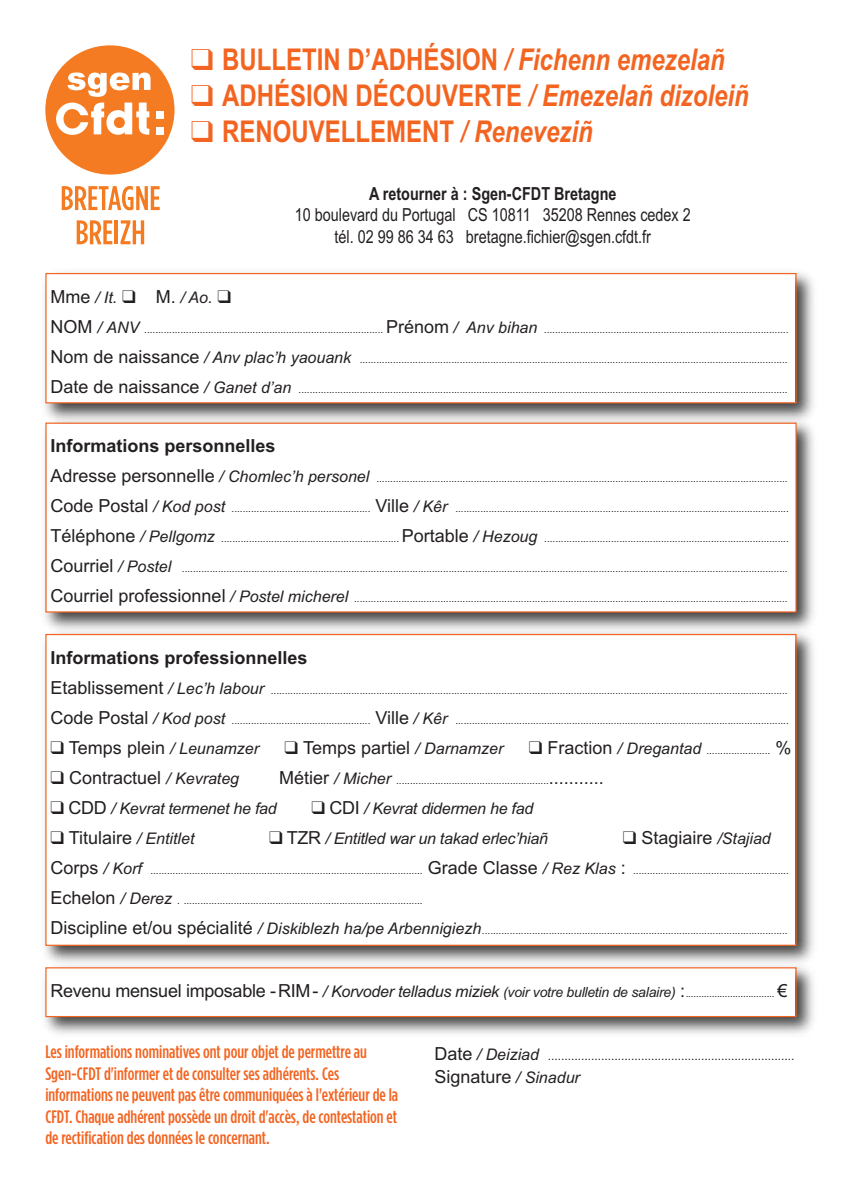
<style>
.page{position:relative;width:842px;height:1191px;background:#fff}
.page>*{position:absolute;margin:0;border:0;box-sizing:border-box;transform-origin:0 0}
.t1{font:700 30px "Arial";color:#f36421;scale:.8 1}
.t2{font:500 18px/21.6px "Gotham Condensed";color:#f36421}
.t3{font:18px "Arial";color:#231f20}
.t4{font:18px/21.6px "Arial";color:#231f20;text-align:center;scale:.8 1}
.t5{font:700 18px "Arial";color:#231f20}
.t6{font:700 18px "Arial";color:#231f20;scale:.8 1}
.t7{font:italic 16px "Arial";letter-spacing:-.015em;color:#231f20}
.t8{font:12px "Arial";color:#231f20}
.t9{font:10px "Arial";color:#231f20}
.t10{font:italic 10px "Arial";color:#231f20}
.s1{font-style:italic}
.s2{font-style:normal;font-size:18px}
.s3{font-size:16px}
.s4{font-style:normal}
.s5{font-size:18px}
.s6{font-style:italic;font-size:16px}
.s7{font-style:italic;font-size:14px}
</style>
<div class="page">
<div style="left:45px;top:45px;width:129px;height:130px;background:#f47b21;border-radius:50%"></div>
<div style="left:156px;top:111px;width:8px;height:8px;background:#fff"></div>
<div style="left:156px;top:127px;width:8px;height:7px;background:#fff"></div>
<svg style="left:56px;top:103px;width:93px;height:32px"></svg>
<svg style="left:67px;top:72px;width:84px;height:25px"></svg>
<svg style="left:62px;top:186px;width:98px;height:24px"></svg>
<svg style="left:77px;top:220px;width:35px;height:24px"></svg>
<hr style="left:115px;top:220px;width:3px;height:24px;background:#f47b21">
<svg style="left:120px;top:220px;width:24px;height:24px"></svg>
<img style="left:44px;top:272px;width:770px;height:141px">
<div style="left:47px;top:274px;width:748px;height:128px;background:#fff"></div>
<div style="left:45px;top:273px;width:752px;height:130px;border:1px solid #f36421"></div>
<img style="left:44px;top:638px;width:770px;height:320px">
<div style="left:47px;top:635px;width:748px;height:309px;background:#fff"></div>
<img style="left:44px;top:413px;width:770px;height:225px">
<div style="left:47px;top:424px;width:748px;height:187px;background:#fff"></div>
<div style="left:45px;top:422px;width:752px;height:190px;border:1px solid #f36421"></div>
<img style="left:44px;top:958px;width:770px;height:76px">
<div style="left:47px;top:968px;width:748px;height:48px;background:#fff"></div>
<div style="left:45px;top:967px;width:752px;height:50px;border:1px solid #f36421"></div>
<h1 class="t1" style="left:191px;top:42px;width:669px">❑ BULLETIN D’ADHÉSION <span class="s1">/ Fichenn emezelañ</span></h1>
<h1 class="t1" style="left:191px;top:78px;width:699px">❑ ADHÉSION DÉCOUVERTE <span class="s1">/ Emezelañ dizoleiñ</span></h1>
<h1 class="t1" style="left:191px;top:114px;width:504px">❑ RENOUVELLEMENT <span class="s1">/ Reneveziñ</span></h1>
<h2 class="t6" style="left:369px;top:183px;width:311px">A retourner à : Sgen-CFDT Bretagne</h2>
<h2 class="t4" style="left:295px;top:204px;width:497px">10 boulevard du Portugal CS 10811 35208 Rennes cedex 2 tél. 02 99 86 34 63 bretagne.fichier@sgen.cfdt.fr</h2>
<h3 class="t7" style="left:51px;top:288px;width:182px"><span class="s2">Mme</span> / It. ❑ <span class="s2">M.</span> / Ao. ❑</h3>
<p class="t10" style="left:51px;top:323px;width:740px"><span class="s2">NOM</span> <span class="s3">/ Anv</span> <span class="s4">......................................................................................</span> <span class="s2">Prénom</span> <span class="s3">/ Anv bihan</span> ........................................................................................</p>
<p class="t9" style="left:51px;top:353px;width:739px"><span class="s5">Nom de naissance</span> <span class="s6">/ Anv plac’h yaouank</span> ..........................................................................................................................................................</p>
<p class="t9" style="left:51px;top:383px;width:739px"><span class="s5">Date de naissance</span> <span class="s6">/ Ganet d’an</span> ................................................................................................................................................................................</p>
<h2 class="t5" style="left:51px;top:435px;width:227px">Informations personnelles</h2>
<p class="t9" style="left:51px;top:473px;width:739px"><span class="s5">Adresse personnelle</span> <span class="s6">/ Chomlec’h personel</span> ....................................................................................................................................................</p>
<p class="t9" style="left:51px;top:503px;width:740px"><span class="s5">Code Postal</span> <span class="s6">/ Kod post</span> .................................................. <span class="s5">Ville</span> <span class="s6">/ Kêr</span> ........................................................................................................................</p>
<p class="t9" style="left:51px;top:533px;width:740px"><span class="s5">Téléphone</span> <span class="s6">/ Pellgomz</span> ................................................................ <span class="s5">Portable</span> <span class="s6">/ Hezoug</span> ........................................................................................</p>
<p class="t9" style="left:51px;top:563px;width:739px"><span class="s5">Courriel</span> <span class="s6">/ Postel</span> ..........................................................................................................................................................................................................................</p>
<p class="t9" style="left:51px;top:593px;width:739px"><span class="s5">Courriel professionnel</span> <span class="s6">/ Postel micherel</span> ............................................................................................................................................................</p>
<h2 class="t5" style="left:51px;top:647px;width:259px">Informations professionnelles</h2>
<p class="t9" style="left:51px;top:684px;width:739px"><span class="s5">Etablissement</span> <span class="s6">/ Lec’h labour</span> ..........................................................................................................................................................................................</p>
<p class="t9" style="left:51px;top:714px;width:740px"><span class="s5">Code Postal</span> <span class="s6">/ Kod post</span> .................................................. <span class="s5">Ville</span> <span class="s6">/ Kêr</span> ........................................................................................................................</p>
<h2 class="t3" style="left:51px;top:737px;width:210px">❑ Temps plein <span class="s6">/ Leunamzer</span></h2>
<h2 class="t3" style="left:285px;top:737px;width:220px">❑ Temps partiel <span class="s6">/ Darnamzer</span></h2>
<p class="t9" style="left:529px;top:744px;width:264px">❑ <span class="s5">Fraction</span> <span class="s6">/ Dregantad</span> ....................... <span class="s5">%</span></p>
<h2 class="t3" style="left:51px;top:767px;width:190px">❑ Contractuel <span class="s6">/ Kevrateg</span></h2>
<p class="t9" style="left:279px;top:774px;width:326px"><span class="s5">Métier</span> <span class="s6">/ Micher</span> .......................................................<span class="s5">...........</span></p>
<h3 class="t7" style="left:51px;top:798px;width:228px">❑ <span class="s2">CDD</span> / Kevrat termenet he fad</h3>
<h3 class="t7" style="left:311px;top:798px;width:223px">❑ <span class="s2">CDI</span> / Kevrat didermen he fad</h3>
<h2 class="t3" style="left:51px;top:827px;width:145px">❑ Titulaire <span class="s6">/ Entitlet</span></h2>
<h3 class="t7" style="left:269px;top:828px;width:280px">❑ <span class="s2">TZR</span> / Entitled war un takad erlec’hiañ</h3>
<h2 class="t3" style="left:623px;top:827px;width:150px">❑ Stagiaire <span class="s6">/Stajiad</span></h2>
<p class="t9" style="left:51px;top:864px;width:740px"><span class="s5">Corps</span> <span class="s6">/ Korf</span> .................................................................................................. <span class="s5">Grade Classe</span> <span class="s6">/ Rez Klas</span> <span class="s5">:</span> ........................................................</p>
<p class="t9" style="left:51px;top:894px;width:374px"><span class="s5">Echelon</span> <span class="s6">/ Derez</span> . ......................................................................................</p>
<p class="t9" style="left:51px;top:924px;width:739px"><span class="s5">Discipline et/ou spécialité</span> <span class="s6">/ Diskiblezh ha/pe Arbennigiezh</span>..............................................................................................................</p>
<p class="t9" style="left:51px;top:987px;width:739px"><span class="s5">Revenu mensuel imposable -RIM-</span> <span class="s6">/ Korvoder telladus miziek</span> <span class="s7">(voir votre bulletin de salaire)</span> <span class="s5">:</span>.................................. <span class="s5">€</span></p>
<p class="t2" style="left:45px;top:1041px;width:354px">Les informations nominatives ont pour objet de permettre au Sgen-CFDT d'informer et de consulter ses adhérents. Ces informations ne peuvent pas être communiquées à l'extérieur de la CFDT. Chaque adhérent possède un droit d'accès, de contestation et de rectification des données le concernant.</p>
<p class="t8" style="left:434px;top:1049px;width:362px"><span class="s5">Date</span> <span class="s6">/ Deiziad</span> ..........................................................................</p>
<h2 class="t3" style="left:434px;top:1066px;width:147px">Signature <span class="s6">/ Sinadur</span></h2>
</div>
